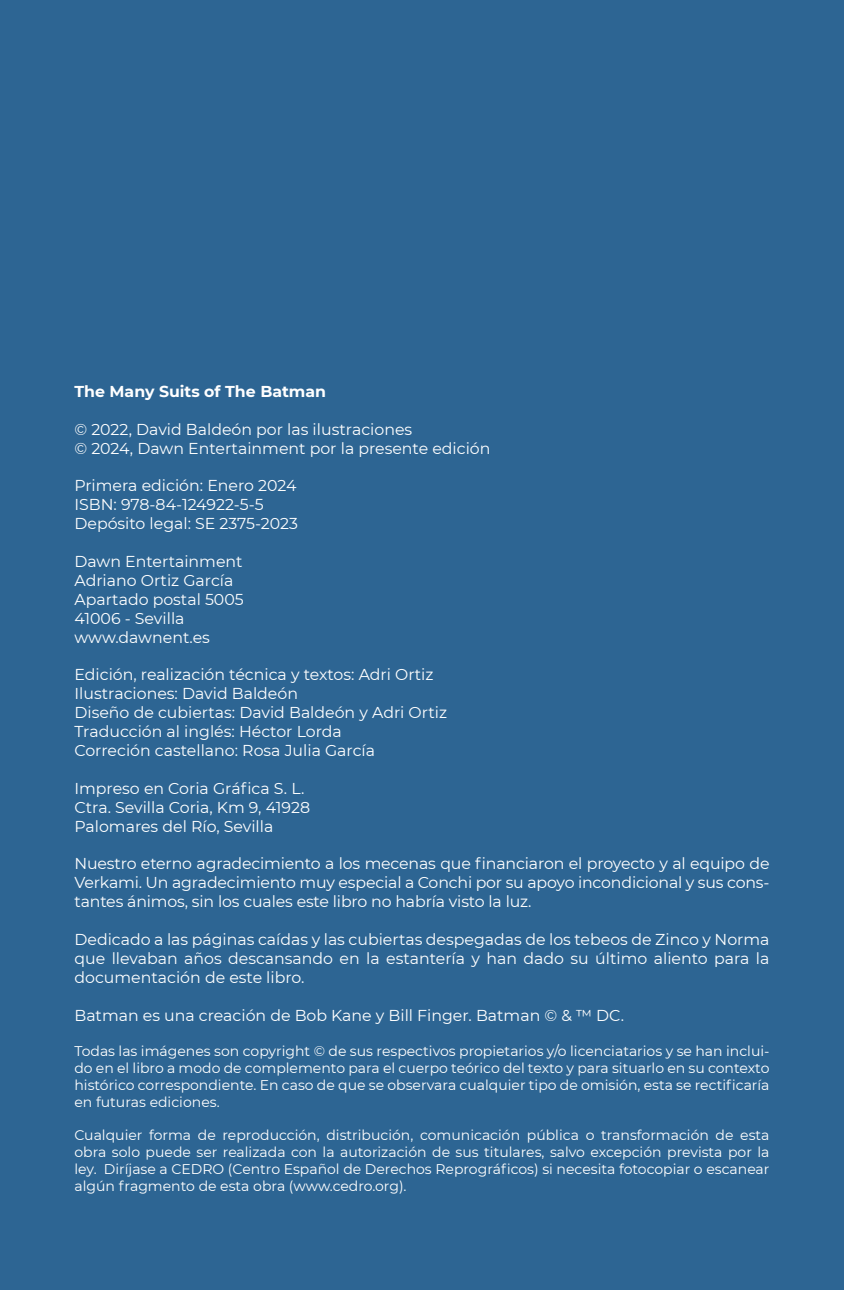
<style>
.page{position:relative;width:844px;height:1290px;background:#fff}
.page>*{position:absolute;margin:0;border:0;box-sizing:border-box;transform-origin:0 0}
.t1{font:15.75px/18.9px "Montserrat";color:#fff;text-align:justify}
.t2{font:700 15.75px "Montserrat";color:#fff}
.t3{font:14px/16.8px "Montserrat";color:#fff;text-align:justify}
</style>
<div class="page">
<div style="left:0;top:0;width:843px;height:1290px;background:#2d6593"></div>
<p class="t2" style="left:74px;top:380px;width:253px">The Many Suits of The Batman</p>
<p class="t1" style="left:74px;top:419px;width:339px">© 2022, David Baldeón por las ilustraciones</p>
<p class="t1" style="left:74px;top:438px;width:417px">© 2024, Dawn Entertainment por la presente edición</p>
<p class="t1" style="left:74px;top:476px;width:223px">Primera edición: Enero 2024</p>
<p class="t1" style="left:74px;top:495px;width:191px">ISBN: 978-84-124922-5-5</p>
<p class="t1" style="left:74px;top:513px;width:225px">Depósito legal: SE 2375-2023</p>
<p class="t1" style="left:74px;top:551px;width:170px">Dawn Entertainment</p>
<p class="t1" style="left:74px;top:570px;width:160px">Adriano Ortiz García</p>
<p class="t1" style="left:74px;top:589px;width:171px">Apartado postal 5005</p>
<p class="t1" style="left:74px;top:608px;width:111px">41006 - Sevilla</p>
<p class="t1" style="left:74px;top:627px;width:137px">www.dawnent.es</p>
<p class="t1" style="left:74px;top:665px;width:360px">Edición, realización técnica y textos: Adri Ortiz</p>
<p class="t1" style="left:74px;top:684px;width:225px">Ilustraciones: David Baldeón</p>
<p class="t1" style="left:74px;top:702px;width:374px">Diseño de cubiertas: David Baldeón y Adri Ortiz</p>
<p class="t1" style="left:74px;top:721px;width:269px">Traducción al inglés: Héctor Lorda</p>
<p class="t1" style="left:74px;top:740px;width:302px">Correción castellano: Rosa Julia García</p>
<p class="t1" style="left:74px;top:778px;width:231px">Impreso en Coria Gráfica S. L.</p>
<p class="t1" style="left:74px;top:797px;width:237px">Ctra. Sevilla Coria, Km 9, 41928</p>
<p class="t1" style="left:74px;top:816px;width:200px">Palomares del Río, Sevilla</p>
<p class="t1" style="left:74px;top:854px;width:696px">Nuestro eterno agradecimiento a los mecenas que financiaron el proyecto y al equipo de Verkami. Un agradecimiento muy especial a Conchi por su apoyo incondicional y sus cons&shy;tantes ánimos, sin los cuales este libro no habría visto la luz.</p>
<p class="t1" style="left:74px;top:929px;width:696px">Dedicado a las páginas caídas y las cubiertas despegadas de los tebeos de Zinco y Norma que llevaban años descansando en la estantería y han dado su último aliento para la documentación de este libro.</p>
<p class="t1" style="left:74px;top:1005px;width:551px">Batman es una creación de Bob Kane y Bill Finger. Batman © &amp; ™ DC.</p>
<p class="t3" style="left:74px;top:1042px;width:696px">Todas las imágenes son copyright © de sus respectivos propietarios y/o licenciatarios y se han inclui&shy;do en el libro a modo de complemento para el cuerpo teórico del texto y para situarlo en su contexto histórico correspondiente. En caso de que se observara cualquier tipo de omisión, esta se rectificaría en futuras ediciones.</p>
<p class="t3" style="left:74px;top:1126px;width:696px">Cualquier forma de reproducción, distribución, comunicación pública o transformación de esta obra solo puede ser realizada con la autorización de sus titulares, salvo excepción prevista por la ley. Diríjase a CEDRO (Centro Español de Derechos Reprográficos) si necesita fotocopiar o escanear algún fragmento de esta obra (www.cedro.org).</p>
</div>
